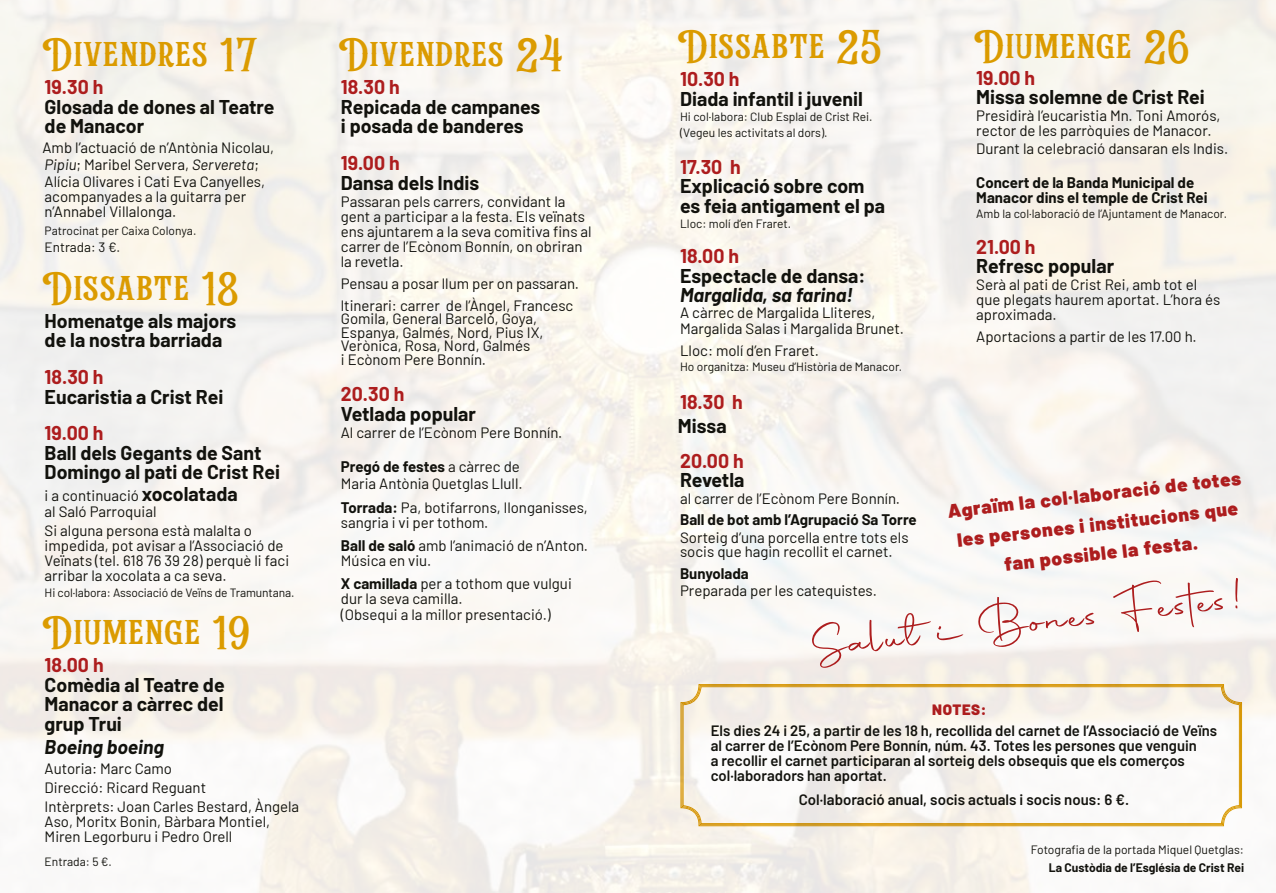
<style>
.page{position:relative;width:1276px;height:893px;background:#fff}
.page>*{position:absolute;margin:0;border:0;box-sizing:border-box;transform-origin:0 0}
.t1{font:48.3px "Autography";color:#ad1d1e}
.t2{font:37.5px "Stanford Breath";letter-spacing:.05em;color:#db9b00}
.t3{font:700 19.5px/19.5px "Barlow";color:#12120d}
.t4{font:700 19.5px "Barlow";color:#ad1d1e}
.t5{font:italic 700 19.5px "Barlow";color:#12120d}
.t6{font:900 19.05px/29.5px "Barlow";color:#ad1d1e;text-align:center}
.t7{font:15px/15px "Barlow";color:#12120d}
.t8{font:600 15px/15px "Barlow";color:#12120d}
.t9{font:700 15px/15px "Barlow";color:#12120d}
.t10{font:900 15px "Barlow";letter-spacing:.04em;color:#ad1d1e}
.t11{font:13.5px "Barlow";color:#12120d}
.t12{font:12.15px "Barlow";color:#12120d}
.t13{font:700 12.15px "Barlow";color:#12120d}
.t14{font:12px/15.6px "Barlow";color:#12120d}
.s1{font-style:italic}
.s2{font-weight:700;font-size:19.5px}
.s3{font-weight:700}
</style>
<div class="page">
<svg style="left:680px;top:684px;width:562px;height:143px"></svg>
<div style="left:682px;top:686px;width:557px;height:138px;border:1px solid #db9b00;border-radius:18px"></div>
<h2 class="t2" style="left:43px;top:28px;width:216px">Divendres 17</h2>
<h3 class="t4" style="left:45px;top:73px;width:60px">19.30 h</h3>
<h3 class="t3" style="left:45px;top:96px;width:231px">Glosada de dones al Teatre de Manacor</h3>
<p class="t7" style="left:43px;top:138px;width:233px;line-height:17.1px">Amb l’actuació de n’Antònia Nicolau,<br><span class="s1">Pipiu</span>; Maribel Servera, <span class="s1">Servereta</span>;<br>Alícia Olivares i Cati Eva Canyelles,</p>
<p class="t7" style="left:45px;top:188px;width:203px">acompanyades a la guitarra per n’Annabel Villalonga.</p>
<p class="t14" style="left:45px;top:222px;width:153px">Patrocinat per Caixa Colonya.</p>
<p class="t11" style="left:45px;top:238px;width:77px">Entrada: 3 €.</p>
<h2 class="t2" style="left:43px;top:261px;width:197px">Dissabte 18</h2>
<h3 class="t3" style="left:45px;top:310px;width:193px">Homenatge als majors de la nostra barriada</h3>
<h3 class="t4" style="left:45px;top:363px;width:60px">18.30 h</h3>
<h3 class="t3" style="left:45px;top:385px;width:180px">Eucaristia a Crist Rei</h3>
<h3 class="t4" style="left:45px;top:419px;width:60px">19.00 h</h3>
<h3 class="t3" style="left:45px;top:441px;width:237px">Ball dels Gegants de Sant<br>Domingo al pati de Crist Rei</h3>
<p class="t7" style="left:45px;top:487px;width:194px;line-height:15.6px">i a continuació <span class="s2">xocolatada </span>al Saló Parroquial</p>
<p class="t7" style="left:45px;top:522px;width:246px">Si alguna persona està malalta o impedida, pot avisar a l’Associació de Veïnats (tel. 618 76 39 28) perquè li faci arribar la xocolata a ca seva.</p>
<p class="t14" style="left:45px;top:584px;width:251px">Hi col·labora: Associació de Veïns de Tramuntana.</p>
<h2 class="t2" style="left:43px;top:606px;width:208px">Diumenge 19</h2>
<h3 class="t4" style="left:45px;top:651px;width:61px">18.00 h</h3>
<h3 class="t3" style="left:45px;top:673px;width:181px;text-align:justify">Comèdia al Teatre de Manacor a càrrec del grup Trui</h3>
<h3 class="t5" style="left:45px;top:733px;width:121px">Boeing boeing</h3>
<p class="t7" style="left:45px;top:757px;width:256px;line-height:19.2px">Autoria: Marc Camo<br>Direcció: Ricard Reguant<br>Intèrprets: Joan Carles Bestard, Àngela</p>
<p class="t7" style="left:45px;top:813px;width:227px">Aso, Moritx Bonin, Bàrbara Montiel,<br>Miren Legorburu i Pedro Orell</p>
<p class="t14" style="left:45px;top:852px;width:69px">Entrada: 5 €.</p>
<h2 class="t2" style="left:339px;top:28px;width:225px">Divendres 24</h2>
<h3 class="t4" style="left:341px;top:73px;width:60px">18.30 h</h3>
<h3 class="t3" style="left:341px;top:96px;width:201px">Repicada de campanes i posada de banderes</h3>
<h3 class="t4" style="left:341px;top:149px;width:60px">19.00 h</h3>
<h3 class="t3" style="left:341px;top:171px;width:140px">Dansa dels lndis</h3>
<p class="t7" style="left:341px;top:193px;width:252px">Passaran pels carrers, convidant la gent a participar a la festa. Els veïnats ens ajuntarem a la seva comitiva fins al carrer de l’Ecònom Bonnín, on obriran la revetla.</p>
<p class="t7" style="left:341px;top:271px;width:240px;line-height:22px">Pensau a posar llum per on passaran. ltinerari: carrer de l’Àngel, Francesc</p>
<p class="t7" style="left:341px;top:311px;width:204px;line-height:13.5px">Gomila, General Barceló, Goya,<br>Espanya, Galmés, Nord, Pius IX,<br>Verònica, Rosa, Nord, Galmés<br>i Ecònom Pere Bonnín.</p>
<h3 class="t4" style="left:341px;top:380px;width:65px">20.30 h</h3>
<h3 class="t3" style="left:341px;top:403px;width:137px">Vetlada popular</h3>
<p class="t7" style="left:341px;top:424px;width:223px">Al carrer de l’Ecònom Pere Bonnín.</p>
<p class="t7" style="left:341px;top:457px;width:183px;line-height:17.1px"><span class="s3">Pregó de festes</span> a càrrec de<br>Maria Antònia Quetglas Llull.</p>
<p class="t7" style="left:341px;top:499px;width:248px"><span class="s3">Torrada:</span> Pa, botifarrons, llonganisses, sangria i vi per tothom.</p>
<p class="t7" style="left:341px;top:537px;width:249px"><span class="s3">Ball de saló</span> amb l’animació de n’Anton.<br>Música en viu.</p>
<p class="t7" style="left:341px;top:575px;width:232px"><span class="s3">X camillada</span> per a tothom que vulgui dur la seva camilla.<br>(Obsequi a la millor presentació.)</p>
<h2 class="t2" style="left:974px;top:20px;width:216px">Diumenge 26</h2>
<h3 class="t4" style="left:976px;top:63px;width:60px">19.00 h</h3>
<h3 class="t3" style="left:976px;top:86px;width:230px">Missa solemne de Crist Rei</h3>
<p class="t7" style="left:976px;top:107px;width:246px">Presidirà l’eucaristia Mn. Toni Amorós, rector de les parròquies de Manacor.</p>
<p class="t7" style="left:976px;top:139px;width:253px">Durant la celebració dansaran els Indis.</p>
<p class="t9" style="left:976px;top:174px;width:233px">Concert de la Banda Municipal de<br>Manacor dins el temple de Crist Rei</p>
<p class="t14" style="left:976px;top:205px;width:252px">Amb la col·laboració de l’Ajuntament de Manacor.</p>
<h3 class="t4" style="left:976px;top:232px;width:61px">21.00 h</h3>
<h3 class="t3" style="left:976px;top:255px;width:139px">Refresc popular</h3>
<p class="t7" style="left:976px;top:276px;width:245px">Serà al pati de Crist Rei, amb tot el que plegats haurem aportat. L’hora és aproximada.</p>
<p class="t7" style="left:976px;top:328px;width:222px">Aportacions a partir de les 17.00 h.</p>
<h2 class="t2" style="left:678px;top:20px;width:204px">Dissabte 25</h2>
<h3 class="t4" style="left:680px;top:65px;width:61px">10.30 h</h3>
<h3 class="t3" style="left:680px;top:87px;width:184px">Diada infantil i juvenil</h3>
<p class="t14" style="left:680px;top:108px;width:194px">Hi col·labora: Club Esplai de Crist Rei. (Vegeu les activitats al dors).</p>
<h3 class="t4" style="left:680px;top:152px;width:62px">17.30 h</h3>
<h3 class="t3" style="left:680px;top:175px;width:206px">Explicació sobre com es feia antigament el pa</h3>
<p class="t14" style="left:680px;top:215px;width:113px">Lloc: molí d’en Fraret.</p>
<h3 class="t4" style="left:680px;top:242px;width:61px">18.00 h</h3>
<h3 class="t3" style="left:680px;top:265px;width:187px">Espectacle de dansa:</h3>
<h3 class="t5" style="left:680px;top:281px;width:174px">Margalida, sa farina!</h3>
<p class="t7" style="left:680px;top:304px;width:225px;line-height:15.6px">A càrrec de Margalida Lliteres,<br>Margalida Salas i Margalida Brunet.</p>
<p class="t7" style="left:680px;top:342px;width:140px">Lloc: molí d’en Fraret.</p>
<p class="t14" style="left:680px;top:358px;width:224px">Ho organitza: Museu d’Història de Manacor.</p>
<h3 class="t4" style="left:680px;top:387px;width:64px">18.30 h</h3>
<h3 class="t3" style="left:678px;top:414px;width:50px">Missa</h3>
<h3 class="t4" style="left:680px;top:446px;width:65px">20.00 h</h3>
<h3 class="t3" style="left:680px;top:469px;width:66px">Revetla</h3>
<p class="t7" style="left:680px;top:490px;width:221px">al carrer de l’Ecònom Pere Bonnín.</p>
<p class="t9" style="left:680px;top:511px;width:238px">Ball de bot amb l’Agrupació Sa Torre</p>
<p class="t7" style="left:680px;top:530px;width:230px;line-height:13.5px">Sorteig d’una porcella entre tots els socis que hagin recollit el carnet.</p>
<p class="t9" style="left:680px;top:564px;width:70px">Bunyolada</p>
<p class="t7" style="left:680px;top:582px;width:198px">Preparada per les catequistes.</p>
<p class="t6" style="left:946px;top:494px;width:296px;rotate:-6deg">Agraïm la col·laboració de totes les persones i institucions que fan possible la festa.</p>
<h1 class="t1" style="left:807px;top:613px;width:436px;rotate:-6deg">Salut i Bones Festes!</h1>
<p class="t10" style="left:932px;top:699px;width:56px">NOTES:</p>
<p class="t8" style="left:711px;top:722px;width:508px">Els dies 24 i 25, a partir de les 18 h, recollida del carnet de l’Associació de Veïns al carrer de l’Ecònom Pere Bonnín, núm. 43. Totes les persones que venguin<br>a recollir el carnet participaran al sorteig dels obsequis que els comerços col·laboradors han aportat.</p>
<p class="t8" style="left:799px;top:791px;width:332px">Col·laboració anual, socis actuals i socis nous: 6 €.</p>
<p class="t12" style="left:1030px;top:841px;width:215px">Fotografia de la portada Miquel Quetglas:</p>
<p class="t13" style="left:1048px;top:858px;width:197px">La Custòdia de l’Església de Crist Rei</p>
</div>
